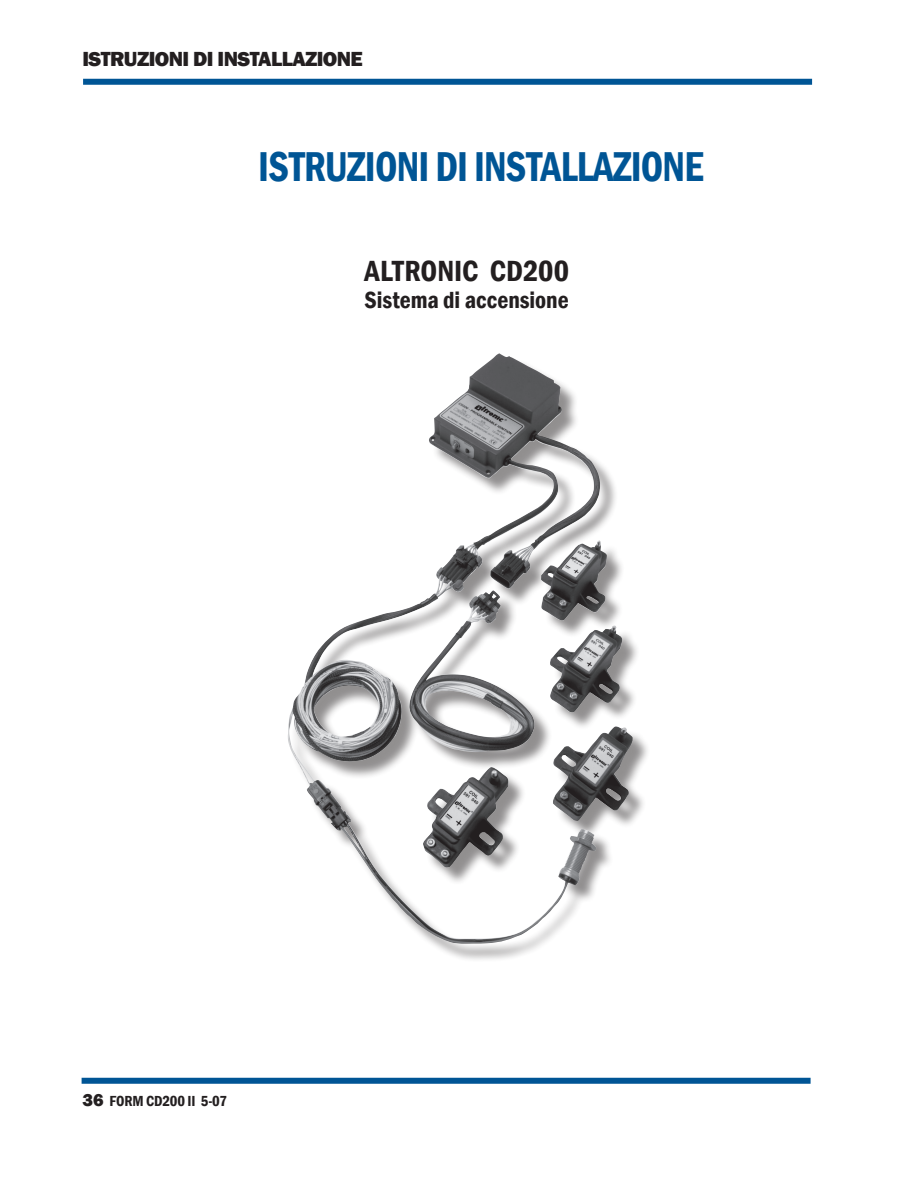
<style>
.page{position:relative;width:918px;height:1188px;background:#fff}
.page>*{position:absolute;margin:0;border:0;box-sizing:border-box;transform-origin:0 0}
.t1{font:600 condensed 42.9px "Franklin Gothic";letter-spacing:-.02em;color:#005595;scale:.94 1}
.Text{font:600 condensed 30px "Franklin Gothic";color:#231f20}
.Text-2{font:600 condensed 24px "Franklin Gothic";color:#231f20}
.t2{font:800 21px "Franklin Gothic";letter-spacing:-.03em;color:#231f20}
.t3{font:600 condensed 15px "Franklin Gothic";letter-spacing:-.01em;color:#231f20}
.s1{font-weight:800;font-stretch:normal;font-size:18px}
</style>
<div class="page">
<div style="left:83px;top:79px;width:729px;height:6px;background:#005595"></div>
<div style="left:82px;top:1078px;width:729px;height:6px;background:#005595"></div>
<div style="left:290px;top:356px;width:361px;height:606px;background:#231f20;opacity:.5"></div>
<img style="left:288px;top:359px;width:266px;height:471px">
<p class="t2" style="left:82px;top:45px;width:282px">ISTRUZIONI DI INSTALLAZIONE</p>
<p class="t1" style="left:258px;top:138px;width:475px">ISTRUZIONI DI INSTALLAZIONE</p>
<p class="Text" style="left:365px;top:251px;width:206px">ALTRONIC CD200</p>
<p class="Text-2" style="left:365px;top:284px;width:206px">Sistema di accensione</p>
<p class="t3" style="left:82px;top:1090px;width:146px"><span class="s1">36</span> FORM CD200 II 5-07</p>
</div>
